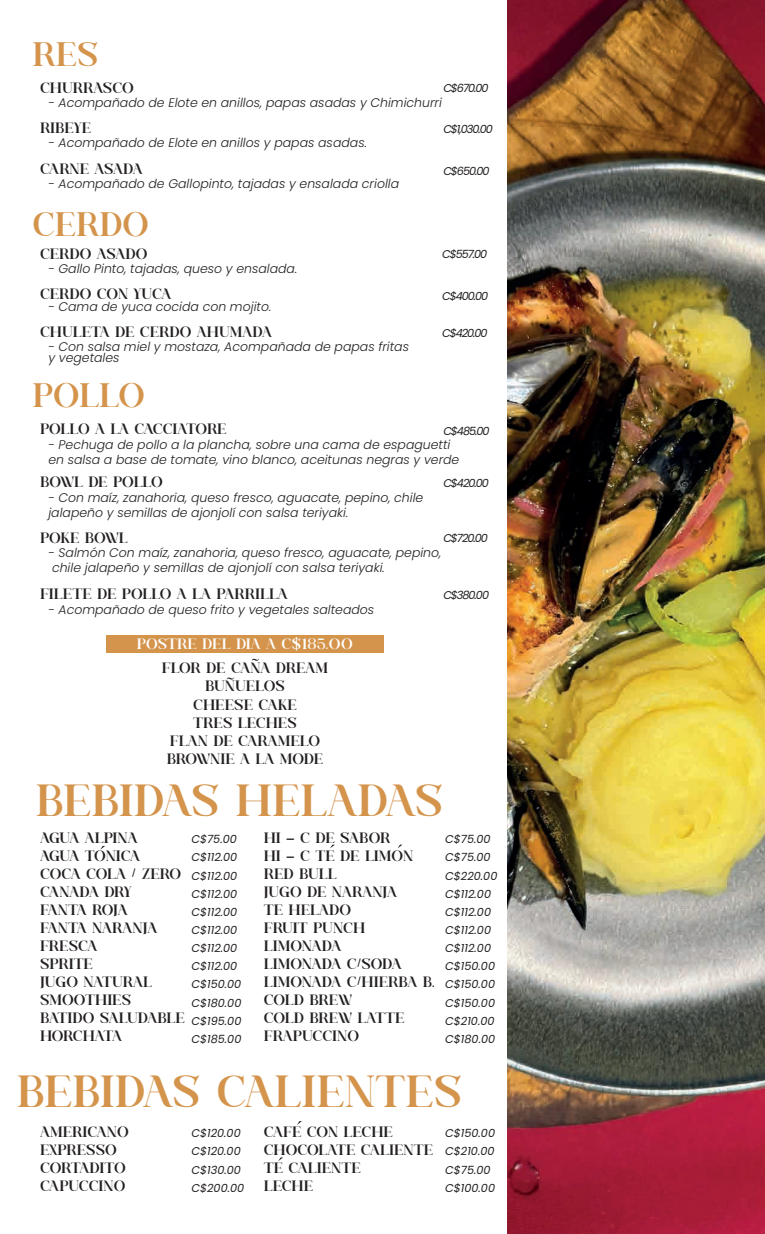
<style>
.page{position:relative;width:765px;height:1234px;background:#fff}
.page>*{position:absolute;margin:0;border:0;box-sizing:border-box;transform-origin:0 0}
.t1{font:45px "VIRUST Regular";color:#d4944c}
.t2{font:33.88px "VIRUST Regular";color:#d4944c}
.t3{font:15px/18px "VIRUST Regular";color:#231f20}
.t4{font:15px "VIRUST Regular";color:#fff}
.t5{font:15px "VIRUST Regular";letter-spacing:-.02em;color:#231f20}
.t6{font:italic 300 12.5px/15px "Poppins";color:#231f20}
.t7{font:italic 11.25px/18.1px "Poppins";color:#231f20}
</style>
<div class="page">
<div style="left:106px;top:634px;width:278px;height:18px;background:#d4944c"></div>
<img style="left:508px;top:0;width:257px;height:1233px">
<svg style="left:227px;top:677px;width:7px;height:2px"></svg>
<h2 class="t2" style="left:33px;top:32px;width:68px">RES</h2>
<p class="t3" style="left:40px;top:78px;width:95px">CHURRASCO</p>
<p class="t6" style="left:48px;top:95px;width:395px">- Acompañado de Elote en anillos, papas asadas y Chimichurri</p>
<p class="t7" style="left:443px;top:79px;width:47px">C$670.00</p>
<p class="t7" style="left:443px;top:120px;width:51px">C$1,030.00</p>
<p class="t7" style="left:443px;top:162px;width:48px">C$650.00</p>
<p class="t3" style="left:40px;top:119px;width:53px">RIBEYE</p>
<p class="t6" style="left:48px;top:135px;width:320px">- Acompañado de Elote en anillos y papas asadas.</p>
<p class="t3" style="left:40px;top:159px;width:104px">CARNE ASADA</p>
<p class="t6" style="left:48px;top:176px;width:352px">- Acompañado de Gallopinto, tajadas y ensalada criolla</p>
<h2 class="t2" style="left:33px;top:202px;width:118px">CERDO</h2>
<p class="t3" style="left:40px;top:244px;width:109px">CERDO ASADO</p>
<p class="t6" style="left:48px;top:261px;width:250px">- Gallo Pinto, tajadas, queso y ensalada.</p>
<p class="t3" style="left:40px;top:284px;width:133px">CERDO CON YUCA</p>
<p class="t6" style="left:48px;top:299px;width:224px">- Cama de yuca cocida con mojito.</p>
<p class="t3" style="left:40px;top:322px;width:234px">CHULETA DE CERDO AHUMADA</p>
<p class="t6" style="left:48px;top:341px;width:362px;line-height:11.2px">- Con salsa miel y mostaza, Acompañada de papas fritas y vegetales</p>
<p class="t7" style="left:442px;top:245px;width:47px">C$557.00</p>
<p class="t7" style="left:442px;top:287px;width:48px">C$400.00</p>
<p class="t7" style="left:442px;top:324px;width:47px">C$420.00</p>
<h2 class="t2" style="left:33px;top:374px;width:114px">POLLO</h2>
<p class="t5" style="left:40px;top:419px;width:188px">POLLO A LA CACCIATORE</p>
<p class="t6" style="left:48px;top:436px;width:413px">- Pechuga de pollo a la plancha, sobre una cama de espaguetti en salsa a base de tomate, vino blanco, aceitunas negras y verde</p>
<p class="t3" style="left:40px;top:472px;width:124px">BOWL DE POLLO</p>
<p class="t7" style="left:443px;top:422px;width:48px">C$485.00</p>
<p class="t7" style="left:443px;top:474px;width:47px">C$420.00</p>
<p class="t6" style="left:48px;top:490px;width:377px">- Con maíz, zanahoria, queso fresco, aguacate, pepino, chile jalapeño y semillas de ajonjolí con salsa teriyaki.</p>
<p class="t3" style="left:40px;top:528px;width:89px">POKE BOWL</p>
<p class="t6" style="left:48px;top:545px;width:395px">- Salmón Con maíz, zanahoria, queso fresco, aguacate, pepino, chile jalapeño y semillas de ajonjolí con salsa teriyaki.</p>
<p class="t7" style="left:443px;top:529px;width:46px">C$720.00</p>
<p class="t3" style="left:40px;top:584px;width:249px">FILETE DE POLLO A LA PARRILLA</p>
<p class="t6" style="left:48px;top:601px;width:327px">- Acompañado de queso frito y vegetales salteados</p>
<p class="t4" style="left:137px;top:634px;width:218px">POSTRE DEL DIA A C$185.00</p>
<p class="t3" style="left:162px;top:658px;width:168px;text-align:center">FLOR DE CANA DREAM<br>BUNUELOS<br>CHEESE CAKE<br>TRES LECHES<br>FLAN DE CARAMELO<br>BROWNIE A LA MODE</p>
<p class="t7" style="left:443px;top:585px;width:47px">C$380.00</p>
<h1 class="t1" style="left:36px;top:771px;width:409px">BEBIDAS HELADAS</h1>
<p class="t3" style="left:264px;top:828px;width:172px">HI - C DE SABOR<br>HI - C TE DE LIMON<br>RED BULL<br>JUGO DE NARANJA<br>TE HELADO<br>FRUIT PUNCH<br>LIMONADA<br>LIMONADA C/SODA<br>LIMONADA C/HIERBA B.<br>COLD BREW<br>COLD BREW LATTE<br>FRAPUCCINO</p>
<p class="t3" style="left:40px;top:828px;width:146px">AGUA ALPINA<br>AGUA TONICA<br>COCA COLA / ZERO<br>CANADA DRY<br>FANTA ROJA<br>FANTA NARANJA<br>FRESCA<br>SPRITE<br>JUGO NATURAL<br>SMOOTHIES<br>BATIDO SALUDABLE<br>HORCHATA</p>
<p class="t7" style="left:445px;top:830px;width:54px">C$75.00<br>C$75.00<br>C$220.00<br>C$112.00<br>C$112.00<br>C$112.00<br>C$112.00<br>C$150.00<br>C$150.00<br>C$150.00<br>C$210.00<br>C$180.00</p>
<p class="t7" style="left:191px;top:830px;width:51px">C$75.00<br>C$112.00<br>C$112.00<br>C$112.00<br>C$112.00<br>C$112.00<br>C$112.00<br>C$112.00<br>C$150.00<br>C$180.00<br>C$195.00<br>C$185.00</p>
<h1 class="t1" style="left:17px;top:1062px;width:447px">BEBIDAS CALIENTES</h1>
<p class="t3" style="left:40px;top:1122px;width:90px">AMERICANO<br>EXPRESSO<br>CORTADITO<br>CAPUCCINO</p>
<p class="t7" style="left:445px;top:1123px;width:51px">C$150.00<br>C$210.00<br>C$75.00<br>C$100.00</p>
<p class="t3" style="left:264px;top:1122px;width:171px">CAFE CON LECHE<br>CHOCOLATE CALIENTE<br>TE CALIENTE<br>LECHE</p>
<p class="t7" style="left:191px;top:1123px;width:54px">C$120.00<br>C$120.00<br>C$130.00<br>C$200.00</p>
</div>
